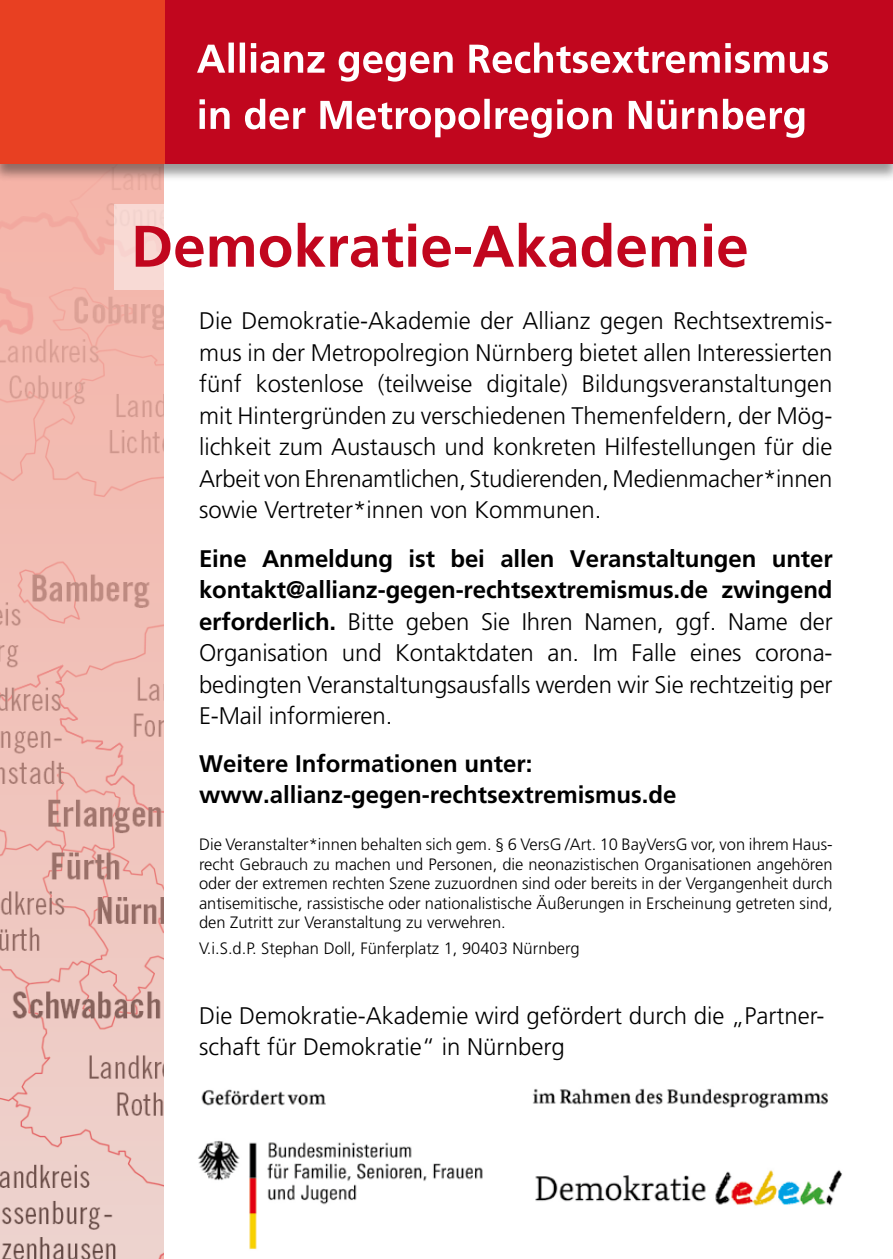
<style>
.page{position:relative;width:893px;height:1259px;background:#fff}
.page>*{position:absolute;margin:0;border:0;box-sizing:border-box;transform-origin:0 0}
.t1{font:700 58.5px "Frutiger";color:#c1061e}
.t2{font:300 24px/31.5px "Frutiger";color:#000;text-align:justify}
.t3{font:700 24px/30.6px "Frutiger";color:#000}
.t4{font:300 16.5px/19.5px "Frutiger";color:#000;text-align:justify}
.s1{font-weight:700}
</style>
<div class="page">
<img style="left:0;top:182px;width:164px;height:1077px">
<div style="left:114px;top:204px;width:698px;height:85px;background:#fff"></div>
<div style="left:0;top:0;width:893px;height:182px;background:#000;opacity:.4"></div>
<img style="left:533px;top:1088px;width:309px;height:118px">
<img style="left:198px;top:1089px;width:285px;height:160px">
<div style="left:0;top:135px;width:893px;height:29px;background:#c1061e"></div>
<div style="left:164px;top:0;width:729px;height:139px;background:#c1061e"></div>
<svg style="left:197px;top:42px;width:632px;height:96px"></svg>
<div style="left:0;top:0;width:164px;height:164px;background:#e84022"></div>
<h1 class="t1" style="left:131px;top:212px;width:619px">Demokratie-Akademie</h1>
<p class="t2" style="left:199px;top:305px;width:635px">Die Demokratie-Akademie der Allianz gegen Rechtsextremis&shy;mus in der Metropolregion Nürnberg bietet allen Interessierten fünf kostenlose (teilweise digitale) Bildungsveranstaltungen mit Hintergründen zu verschiedenen Themenfeldern, der Mög&shy;lichkeit zum Austausch und konkreten Hilfestellungen für die Arbeit von Ehrenamtlichen, Studierenden, Medienmacher*innen sowie Vertreter*innen von Kommunen.</p>
<p class="t2" style="left:199px;top:543px;width:635px"><span class="s1">Eine Anmeldung ist bei allen Veranstaltungen unter kontakt@allianz-gegen-rechtsextremismus.de zwingend erforderlich.</span> Bitte geben Sie Ihren Namen, ggf. Name der Organisation und Kontaktdaten an. Im Falle eines corona&shy;bedingten Veranstaltungsausfalls werden wir Sie rechtzeitig per E-Mail informieren.</p>
<p class="t3" style="left:199px;top:748px;width:479px">Weitere Informationen unter: www.allianz-gegen-rechtsextremismus.de</p>
<p class="t4" style="left:199px;top:834px;width:635px">Die Veranstalter*innen behalten sich gem. § 6 VersG /Art. 10 BayVersG vor, von ihrem Haus&shy;recht Gebrauch zu machen und Personen, die neonazistischen Organisationen angehören oder der extremen rechten Szene zuzuordnen sind oder bereits in der Vergangenheit durch antisemitische, rassistische oder nationalistische Äußerungen in Erscheinung getreten sind, den Zutritt zur Veranstaltung zu verwehren.</p>
<p class="t4" style="left:199px;top:938px;width:382px">V.i.S.d.P. Stephan Doll, Fünferplatz 1, 90403 Nürnberg</p>
<p class="t2" style="left:199px;top:999px;width:627px">Die Demokratie-Akademie wird gefördert durch die „Partner&shy;schaft für Demokratie“ in Nürnberg</p>
</div>
